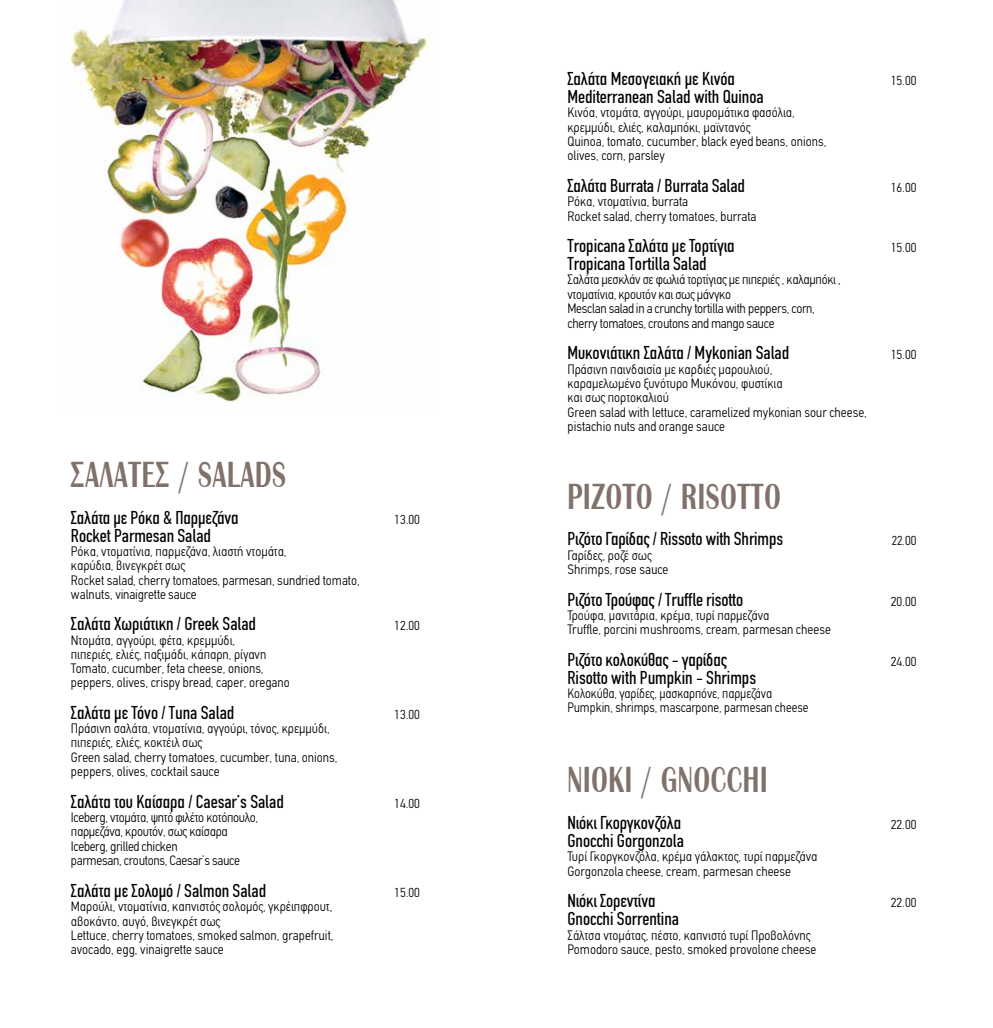
<style>
.page{position:relative;width:993px;height:1028px;background:#fff}
.page>*{position:absolute;margin:0;border:0;box-sizing:border-box;transform-origin:0 0}
.t1{font:900 37.5px "CF Bright";letter-spacing:.03em;color:#80716b;scale:.7 1}
.t2{font:18.75px "PF Din Text Compressed";color:#000;scale:1.05 1}
.t3{font:300 condensed 13.75px/14.4px "PF Din Text";color:#000}
.t4{font:300 condensed 13.75px/14.4px "PF Din Text";letter-spacing:-.02em;color:#000}
.t5{font:300 condensed 13.12px "PF Din Text";color:#000;scale:1.05 1}
.t6{font:300 condensed 13.12px "PF Din Text";color:#000}
</style>
<div class="page">
<img style="left:69px;top:0;width:364px;height:411px">
<h1 class="t1" style="left:71px;top:448px;width:309px">ΣΑΛΑΤΕΣ / SALADS</h1>
<h2 class="t2" style="left:71px;top:506px;width:161px">Σαλάτα με Ρόκα &amp; Παρμεζάνα</h2>
<p class="t5" style="left:394px;top:511px;width:26px">13.00</p>
<h2 class="t2" style="left:71px;top:524px;width:135px">Rocket Parmesan Salad</h2>
<p class="t3" style="left:71px;top:544px;width:290px">Ρόκα, ντοματίνια, παρμεζάνα, λιαστή ντομάτα,<br>καρύδια, βινεγκρέτ σως<br>Rocket salad, cherry tomatoes, parmesan, sundried tomato, walnuts, vinaigrette sauce</p>
<h2 class="t2" style="left:71px;top:613px;width:178px">Σαλάτα Χωριάτικη / Greek Salad</h2>
<p class="t5" style="left:394px;top:618px;width:26px">12.00</p>
<p class="t3" style="left:71px;top:633px;width:220px">Nτοµάτα, αγγούρι, φέτα, κρεµµύδι,<br>πιπεριές, ελιές, παξιµάδι, κάπαρη, ρίγανη Tomato, cucumber, feta cheese, onions, peppers, olives, crispy bread, caper, oregano</p>
<h2 class="t2" style="left:71px;top:701px;width:157px">Σαλάτα με Τόνο / Tuna Salad</h2>
<p class="t5" style="left:394px;top:706px;width:26px">13.00</p>
<p class="t3" style="left:71px;top:721px;width:268px">Πράσινη σαλάτα, ντοµατίνια, αγγούρι, τόνος, κρεµµύδι, πιπεριές, ελιές, κοκτέιλ σως<br>Green salad, cherry tomatoes, cucumber, tuna, onions, peppers, olives, cocktail sauce</p>
<h2 class="t2" style="left:71px;top:790px;width:204px">Σαλάτα του Καίσαρα / Caesar’s Salad</h2>
<p class="t5" style="left:394px;top:795px;width:26px">14.00</p>
<p class="t4" style="left:71px;top:810px;width:189px">Iceberg, ντοµάτα, ψητό φιλέτο κοτόπουλο, παρµεζάνα, κρουτόν, σως καίσαρα Iceberg, grilled chicken<br>parmesan, croutons, Caesar’s sauce</p>
<h2 class="t2" style="left:71px;top:879px;width:187px">Σαλάτα με Σολoμό / Salmon Salad</h2>
<p class="t5" style="left:394px;top:884px;width:26px">15.00</p>
<p class="t3" style="left:71px;top:899px;width:264px">Mαρούλι, ντοµατίνια, καπνιστός σολoµός, γκρέιπφρουτ, αβοκάντο, αυγό, βινεγκρέτ σως<br>Lettuce, cherry tomatoes, smoked salmon, grapefruit, avocado, egg, vinaigrette sauce</p>
<h2 class="t2" style="left:567px;top:68px;width:161px">Σαλάτα Mεσογειακή με Κινόα</h2>
<p class="t5" style="left:890px;top:73px;width:26px">15.00</p>
<h2 class="t2" style="left:567px;top:86px;width:188px">Mediterranean Salad with Quinoa</h2>
<p class="t3" style="left:567px;top:105px;width:260px">Κινόα, ντοµάτα, αγγούρι, µαυροµάτικα φασόλια, κρεµµύδι, ελιές, καλαµπόκι, µαϊντανός<br>Quinoa, tomato, cucumber, black eyed beans, onions, olives, corn, parsley</p>
<h2 class="t2" style="left:567px;top:175px;width:170px">Σαλάτα Burrata / Burrata Salad</h2>
<p class="t5" style="left:890px;top:180px;width:26px">16.00</p>
<p class="t3" style="left:567px;top:194px;width:190px">Ρόκα, ντοµατίνια, burrata<br>Rocket salad, cherry tomatoes, burrata</p>
<h2 class="t2" style="left:567px;top:235px;width:161px">Tropicana Σαλάτα με Τορτίγια</h2>
<p class="t5" style="left:890px;top:240px;width:26px">15.00</p>
<h2 class="t2" style="left:567px;top:253px;width:134px">Tropicana Tortilla Salad</h2>
<p class="t4" style="left:567px;top:273px;width:275px">Σαλάτα μεσκλάν σε φωλιά τορτίγιας με πιπεριές , καλαμπόκι , ντοματίνια, κρουτόν και σως μάνγκο<br>Mesclan salad in a crunchy tortilla with peppers, corn, cherry tomatoes, croutons and mango sauce</p>
<h2 class="t2" style="left:567px;top:342px;width:213px">Μυκονιάτικη Σαλάτα / Mykonian Salad</h2>
<p class="t5" style="left:890px;top:347px;width:26px">15.00</p>
<p class="t3" style="left:567px;top:362px;width:301px">Πράσινη παινδαισία με καρδιές μαρουλιού,<br>καραμελωμένο ξυνότυρο Μυκόνου, φυστίκια<br>και σως πορτοκαλιού<br>Green salad with lettuce, caramelized mykonian sour cheese, pistachio nuts and orange sauce</p>
<h1 class="t1" style="left:567px;top:470px;width:306px">ΡΙΖΟΤΟ / RISOTTO</h1>
<h2 class="t2" style="left:567px;top:528px;width:207px">Ριζότο Γαρίδας / Rissoto with Shrimps</h2>
<p class="t6" style="left:891px;top:533px;width:26px">22.00</p>
<p class="t3" style="left:567px;top:548px;width:102px">Γαρίδες, ροζέ σως<br>Shrimps, rose sauce</p>
<h2 class="t2" style="left:567px;top:588px;width:169px">Ριζότο Τρούφας / Truffle risotto</h2>
<p class="t5" style="left:890px;top:593px;width:26px">20.00</p>
<p class="t3" style="left:567px;top:608px;width:265px">Τρούφα, μανιτάρια, κρέμα, τυρί παρμεζάνα<br>Truffle, porcini mushrooms, cream, parmesan cheese</p>
<h2 class="t2" style="left:567px;top:648px;width:153px">Ριζότο κολοκύθας - γαρίδας</h2>
<p class="t5" style="left:890px;top:653px;width:26px">24.00</p>
<h2 class="t2" style="left:567px;top:666px;width:181px">Risotto with Pumpkin - Shrimps</h2>
<p class="t3" style="left:567px;top:686px;width:242px">Κολοκύθα, γαρίδες, μασκαρπόνε, παρμεζάνα<br>Pumpkin, shrimps, mascarpone, parmesan cheese</p>
<h1 class="t1" style="left:567px;top:753px;width:287px">NIOKI / GNOCCHI</h1>
<h2 class="t2" style="left:567px;top:812px;width:110px">Νιόκι Γκοργκονζόλα</h2>
<p class="t5" style="left:890px;top:817px;width:26px">22.00</p>
<h2 class="t2" style="left:567px;top:829px;width:112px">Gnocchi Gorgonzola</h2>
<p class="t3" style="left:567px;top:849px;width:251px">Τυρί Γκοργκονζόλα, κρέμα γάλακτος, τυρί παρμεζάνα<br>Gorgonzola cheese, cream, parmesan cheese</p>
<h2 class="t2" style="left:567px;top:890px;width:85px">Νιόκι Σορεντίνα</h2>
<p class="t5" style="left:890px;top:895px;width:26px">22.00</p>
<h2 class="t2" style="left:567px;top:907px;width:108px">Gnocchi Sorrentina</h2>
<p class="t3" style="left:567px;top:928px;width:250px">Σάλτσα ντομάτας, πέστο, καπνιστό τυρί Προβολόνης<br>Pomodoro sauce, pesto, smoked provolone cheese</p>
</div>
